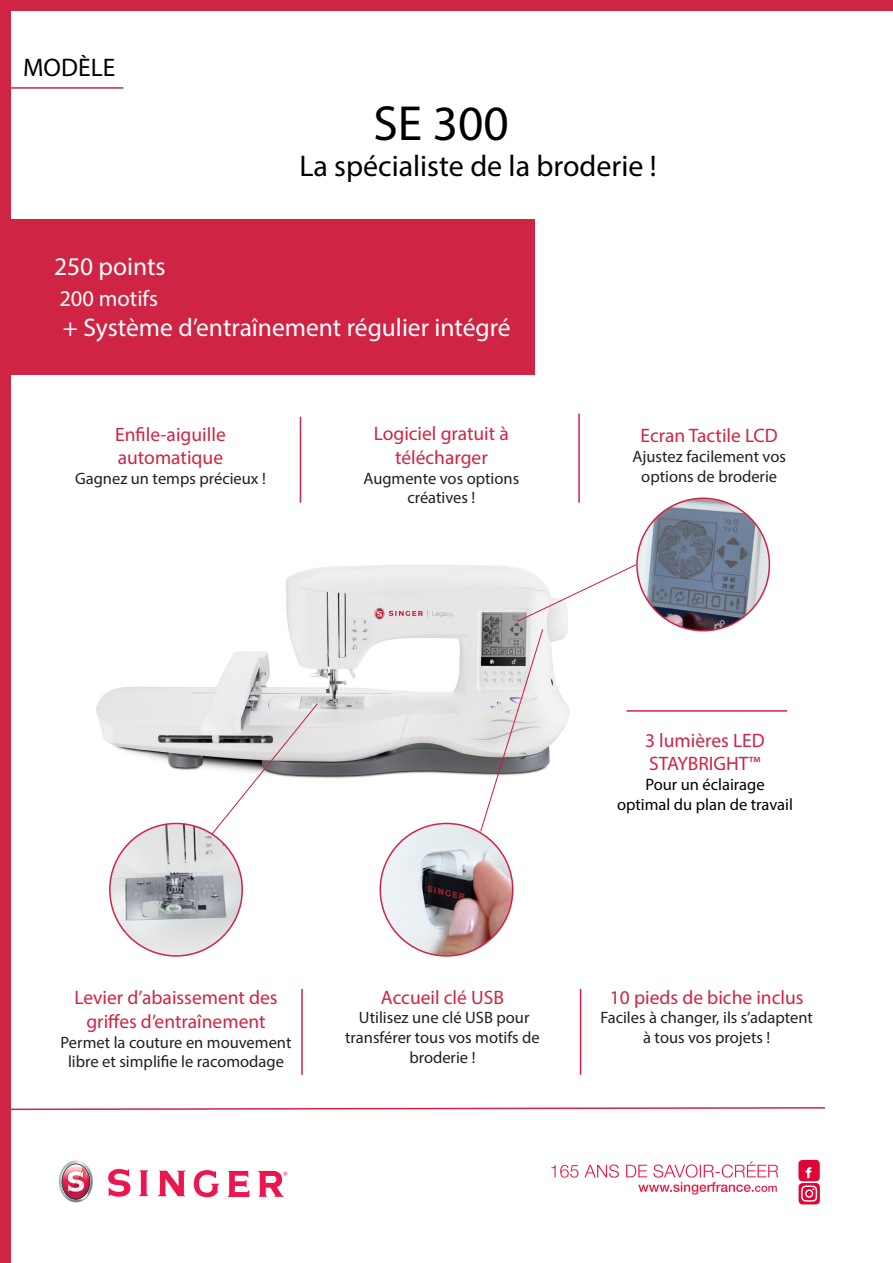
<style>
.page{position:relative;width:893px;height:1263px;background:#d02444}
.page>*{position:absolute;margin:0;border:0;box-sizing:border-box;transform-origin:0 0}
.t1{font:49.5px "Myriad Pro";color:#000001}
.t2{font:30px "Myriad Pro";color:#000001}
.t3{font:25.5px "Myriad Pro";color:#fff}
.t4{font:25.5px "Myriad Pro";color:#000001}
.t5{font:22.5px "Myriad Pro";color:#fff}
.t6{font:19.5px/23.4px "Myriad Pro";color:#d02444;text-align:center}
.t7{font:16.5px/19.8px "Myriad Pro";color:#231f20;text-align:center}
.t8{font:16.5px "Myriad Pro";color:#000001}
</style>
<div class="page">
<div style="left:12px;top:12px;width:881px;height:1251px;background:#fff"></div>
<img style="left:96px;top:485px;width:474px;height:383px">
<img style="left:110px;top:823px;width:132px;height:133px;border-radius:66px">
<img style="left:637px;top:498px;width:132px;height:133px;border-radius:66px">
<img style="left:380px;top:823px;width:133px;height:133px;border-radius:66px">
<hr style="left:300px;top:417px;width:1px;height:86px;background:#d02444">
<hr style="left:578px;top:414px;width:2px;height:89px;background:#d02444">
<hr style="left:626px;top:710px;width:161px;height:2px;background:#d02444">
<hr style="left:301px;top:989px;width:2px;height:86px;background:#d02444">
<svg style="left:11px;top:1106px;width:814px;height:5px"></svg>
<hr style="left:580px;top:989px;width:1px;height:86px;background:#d02444">
<div style="left:11px;top:219px;width:524px;height:155px;background:#d02444"></div>
<hr style="left:2px;top:87px;width:121px;height:2px;background:#d02444">
<svg style="left:211px;top:703px;width:107px;height:132px"></svg>
<svg style="left:480px;top:629px;width:63px;height:203px"></svg>
<svg style="left:517px;top:564px;width:120px;height:58px"></svg>
<svg style="left:59px;top:1160px;width:34px;height:42px"></svg>
<svg style="left:108px;top:1169px;width:22px;height:28px"></svg>
<svg style="left:139px;top:1170px;width:9px;height:26px"></svg>
<svg style="left:158px;top:1171px;width:28px;height:25px"></svg>
<svg style="left:194px;top:1170px;width:25px;height:27px"></svg>
<svg style="left:227px;top:1171px;width:22px;height:26px"></svg>
<svg style="left:258px;top:1171px;width:29px;height:26px"></svg>
<svg style="left:551px;top:1161px;width:227px;height:33px"></svg>
<div style="left:798px;top:1160px;width:22px;height:21px;background:#e10437;border-radius:4px"></div>
<div style="left:799px;top:1183px;width:21px;height:21px;background:#e10437;border-radius:4px"></div>
<svg style="left:801px;top:1185px;width:16px;height:17px"></svg>
<svg style="left:805px;top:1167px;width:6px;height:11px"></svg>
<p class="t4" style="left:23px;top:52px;width:94px">MODÈLE</p>
<p class="t1" style="left:374px;top:92px;width:137px">SE 300</p>
<p class="t2" style="left:299px;top:147px;width:359px">La spécialiste de la broderie !</p>
<p class="t3" style="left:54px;top:251px;width:113px">250 points</p>
<p class="t5" style="left:59px;top:284px;width:100px">200 motifs</p>
<p class="t3" style="left:63px;top:312px;width:449px">+ Système d’entraînement régulier intégré</p>
<p class="t6" style="left:115px;top:422px;width:112px">Enfile-aiguille</p>
<p class="t6" style="left:118px;top:446px;width:107px">automatique</p>
<p class="t7" style="left:75px;top:468px;width:192px">Gagnez un temps précieux !</p>
<p class="t6" style="left:374px;top:422px;width:136px">Logiciel gratuit à</p>
<p class="t6" style="left:395px;top:445px;width:94px">télécharger</p>
<p class="t7" style="left:363px;top:468px;width:157px">Augmente vos options créatives !</p>
<p class="t6" style="left:641px;top:423px;width:139px">Ecran Tactile LCD</p>
<p class="t7" style="left:632px;top:446px;width:155px">Ajustez facilement vos</p>
<p class="t7" style="left:641px;top:466px;width:137px">options de broderie</p>
<p class="t6" style="left:645px;top:728px;width:121px">3 lumières LED</p>
<p class="t6" style="left:649px;top:752px;width:113px">STAYBRIGHT™</p>
<p class="t8" style="left:645px;top:774px;width:121px">Pour un éclairage</p>
<p class="t8" style="left:617px;top:794px;width:177px">optimal du plan de travail</p>
<p class="t6" style="left:74px;top:986px;width:205px">Levier d’abaissement des griffes d’entraînement</p>
<p class="t7" style="left:61px;top:1032px;width:232px">Permet la couture en mouvement libre et simplifie le racomodage</p>
<p class="t6" style="left:381px;top:985px;width:124px">Accueil clé USB</p>
<p class="t7" style="left:359px;top:1008px;width:172px">Utilisez une clé USB pour</p>
<p class="t7" style="left:345px;top:1027px;width:196px">transférer tous vos motifs de broderie !</p>
<p class="t6" style="left:610px;top:985px;width:195px">10 pieds de biche inclus</p>
<p class="t7" style="left:600px;top:1008px;width:214px">Faciles à changer, ils s’adaptent à tous vos projets !</p>
</div>
